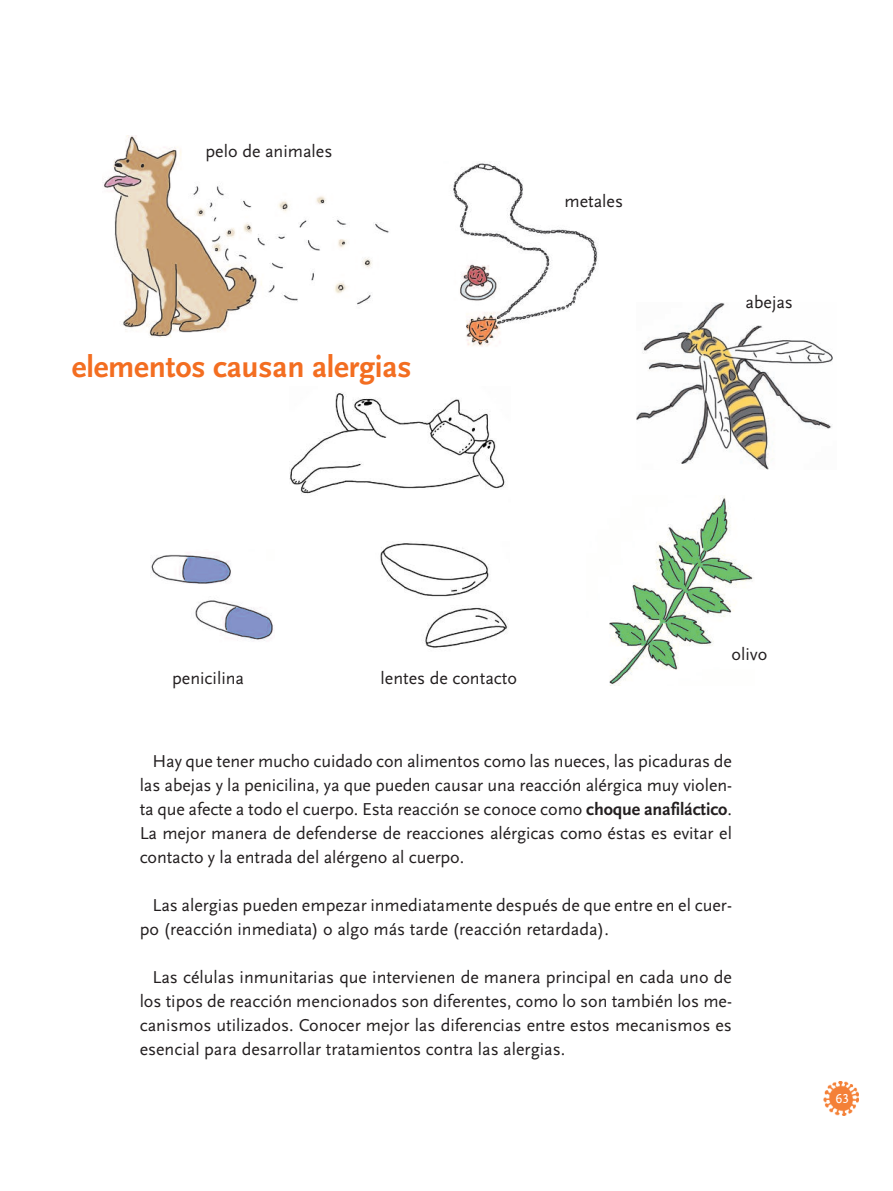
<style>
.page{position:relative;width:893px;height:1191px;background:#fff}
.page>*{position:absolute;margin:0;border:0;box-sizing:border-box;transform-origin:0 0}
.t1{font:700 31.5px "Scala Sans Pro";letter-spacing:-.005em;color:#f36e21}
.t2{font:18px/24px "Scala Sans Pro";color:#231f20;text-align:justify}
.t3{font:13.8px "Scala Sans Caps Unknown";color:#fff}
.s1{font-weight:700}
</style>
<div class="page">
<img style="left:823px;top:1081px;width:36px;height:34px">
<img style="left:151px;top:554px;width:122px;height:87px">
<img style="left:289px;top:393px;width:217px;height:101px">
<img style="left:380px;top:543px;width:128px;height:106px">
<img style="left:104px;top:136px;width:285px;height:202px">
<img style="left:609px;top:496px;width:144px;height:189px">
<img style="left:453px;top:163px;width:145px;height:184px">
<img style="left:636px;top:303px;width:197px;height:167px">
<p class="t2" style="left:205px;top:141px;width:129px">pelo de animales</p>
<h1 class="t1" style="left:72px;top:356px;width:341px">elementos causan alergias</h1>
<p class="t2" style="left:564px;top:191px;width:60px">metales</p>
<p class="t2" style="left:745px;top:292px;width:49px">abejas</p>
<p class="t2" style="left:172px;top:667px;width:74px">penicilina</p>
<p class="t2" style="left:381px;top:667px;width:138px">lentes de contacto</p>
<p class="t2" style="left:731px;top:644px;width:37px">olivo</p>
<p class="t2" style="left:140px;top:751px;width:594px;text-indent:13px">Hay que tener mucho cuidado con alimentos como las nueces, las picaduras de las abejas y la penicilina, ya que pueden causar una reacción alérgica muy violen&shy;ta que afecte a todo el cuerpo. Esta reacción se conoce como <span class="s1">choque anafiláctico</span>.<br>La mejor manera de defenderse de reacciones alérgicas como éstas es evitar el contacto y la entrada del alérgeno al cuerpo.</p>
<p class="t2" style="left:140px;top:895px;width:594px;text-indent:13px">Las alergias pueden empezar inmediatamente después de que entre en el cuer&shy;po (reacción inmediata) o algo más tarde (reacción retardada).</p>
<p class="t2" style="left:140px;top:967px;width:594px;text-indent:13px">Las células inmunitarias que intervienen de manera principal en cada uno de los tipos de reacción mencionados son diferentes, como lo son también los me&shy;canismos utilizados. Conocer mejor las diferencias entre estos mecanismos es esencial para desarrollar tratamientos contra las alergias.</p>
<p class="t3" style="left:835px;top:1094px;width:15px">63</p>
</div>
